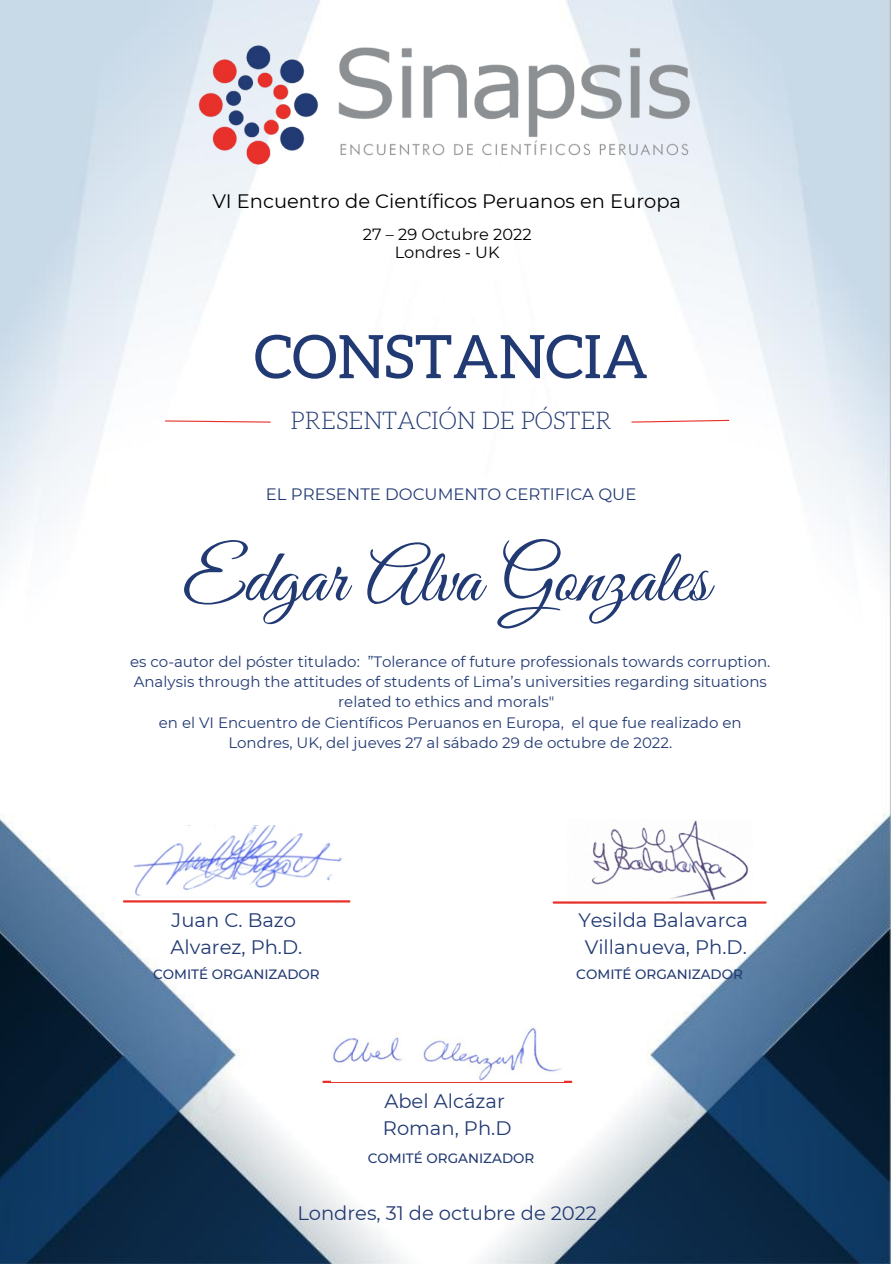
<style>
.page{position:relative;width:894px;height:1264px;background:#fff}
.page>*{position:absolute;margin:0;border:0;box-sizing:border-box;transform-origin:0 0}
.t1{font:75px "Great Vibes";color:#223a73}
.t2{font:60px "Aleo";color:#223a73}
.t3{font:300 24px "Aleo";color:#223a73}
.t4{font:19.5px/27px "Montserrat";color:#223a73}
.t5{font:19.5px "Montserrat";color:#000}
.t6{font:16.5px "Montserrat";color:#223a73}
.t7{font:16.2px/18.3px "Montserrat";color:#000;text-align:center}
.t8{font:15px/20.2px "Montserrat";color:#223a73;text-align:center}
.t9{font:500 13.5px "Montserrat";color:#223a73}
</style>
<div class="page">
<img style="left:0;top:0;width:889px;height:1263px">
<svg style="left:630px;top:419px;width:99px;height:4px"></svg>
<svg style="left:164px;top:420px;width:107px;height:3px"></svg>
<hr style="left:124px;top:900px;width:225px;height:2px;background:#e8302a">
<hr style="left:553px;top:901px;width:212px;height:2px;background:#e8302a">
<img style="left:192px;top:35px;width:509px;height:141px">
<hr style="left:323px;top:1080px;width:248px;height:2px;background:#e8302a">
<img style="left:331px;top:1026px;width:232px;height:55px">
<img style="left:127px;top:825px;width:219px;height:71px">
<img style="left:567px;top:819px;width:185px;height:81px">
<h3 class="t5" style="left:212px;top:189px;width:470px">VI Encuentro de Científicos Peruanos en Europa</h3>
<p class="t7" style="left:363px;top:225px;width:170px">27 – 29 Octubre 2022<br>Londres - UK</p>
<h2 class="t2" style="left:254px;top:330px;width:395px">CONSTANCIA</h2>
<h3 class="t3" style="left:290px;top:410px;width:322px">PRESENTACIÓN DE PÓSTER</h3>
<p class="t6" style="left:266px;top:484px;width:372px">EL PRESENTE DOCUMENTO CERTIFICA QUE</p>
<h1 class="t1" style="left:182px;top:536px;width:528px">Edgar Alva Gonzales</h1>
<p class="t8" style="left:130px;top:651px;width:641px">es co-autor del póster titulado: ”Tolerance of future professionals towards corruption.<br>Analysis through the attitudes of students of Lima’s universities regarding situations related to ethics and morals"<br>en el VI Encuentro de Científicos Peruanos en Europa, el que fue realizado en Londres, UK, del jueves 27 al sábado 29 de octubre de 2022.</p>
<h3 class="t4" style="left:170px;top:906px;width:133px">Juan C. Bazo<br>Alvarez, Ph.D.</h3>
<h3 class="t4" style="left:578px;top:906px;width:171px;text-align:center">Yesilda Balavarca<br>Villanueva, Ph.D.</h3>
<p class="t9" style="left:153px;top:965px;width:168px">COMITÉ ORGANIZADOR</p>
<p class="t9" style="left:576px;top:965px;width:168px">COMITÉ ORGANIZADOR</p>
<h3 class="t4" style="left:383px;top:1087px;width:130px">Abel Alcázar<br>Roman, Ph.D</h3>
<p class="t9" style="left:367px;top:1149px;width:168px">COMITÉ ORGANIZADOR</p>
<h3 class="t4" style="left:297px;top:1199px;width:301px">Londres, 31 de octubre de 2022</h3>
</div>
